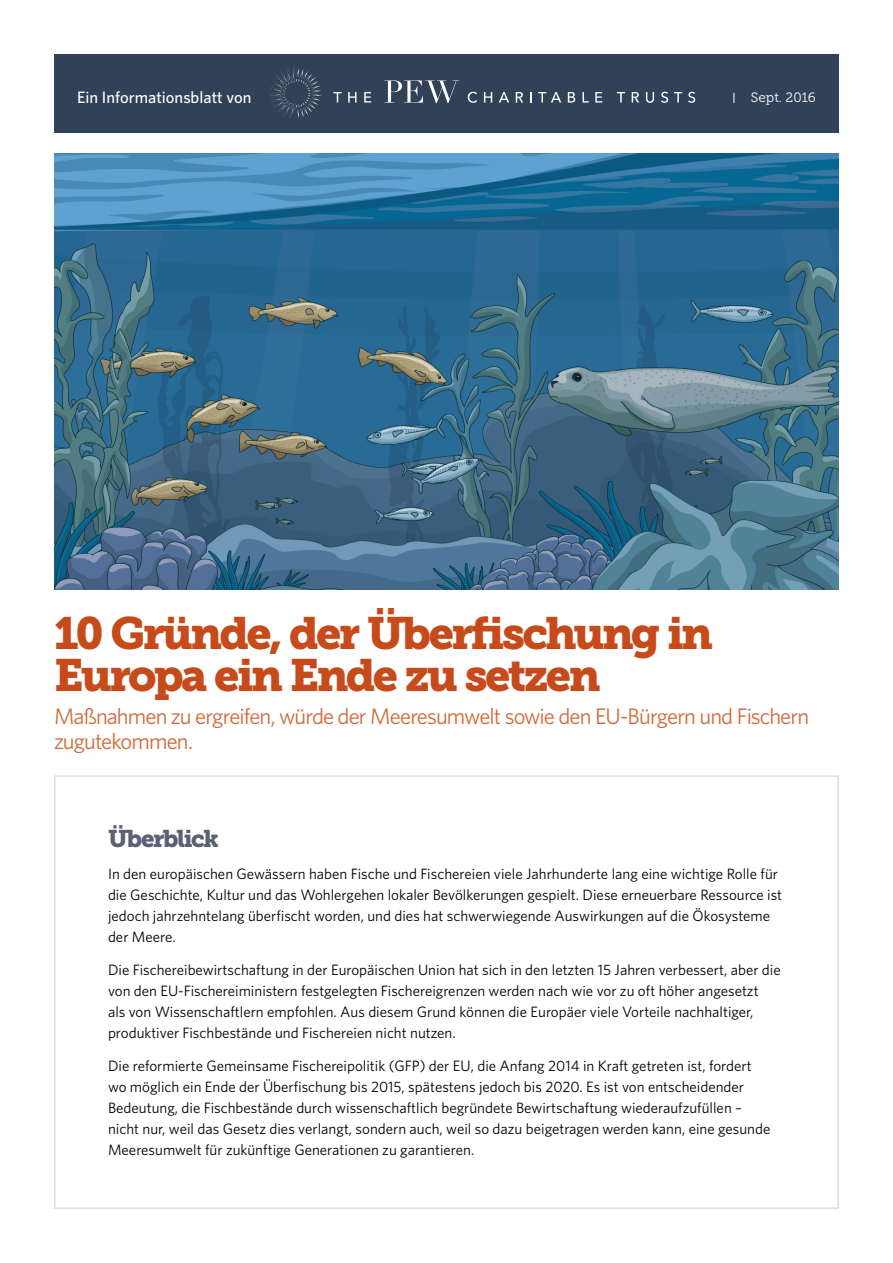
<style>
.page{position:relative;width:893px;height:1263px;background:#fff}
.page>*{position:absolute;margin:0;border:0;box-sizing:border-box;transform-origin:0 0}
.t1{font:45px/42px "Museo Slab 900";letter-spacing:-.06em;color:#c74a1b}
.t2{font:24px "Museo Slab 900";letter-spacing:-.055em;color:#596174}
.t3{font:22.5px/25.5px "Whitney";letter-spacing:-.04em;color:#d16a3a}
.t4{font:500 16.5px "Whitney";color:#fff}
.t5{font:15px/21px "Whitney";color:#000}
.t6{font:13.5px "Museo Slab 300";color:#fff}
</style>
<div class="page">
<div style="left:54px;top:54px;width:785px;height:78px;background:#314258"></div>
<svg style="left:270px;top:68px;width:51px;height:50px"></svg>
<svg style="left:333px;top:92px;width:9px;height:11px"></svg>
<svg style="left:348px;top:92px;width:8px;height:11px"></svg>
<svg style="left:364px;top:92px;width:7px;height:11px"></svg>
<svg style="left:468px;top:92px;width:9px;height:11px"></svg>
<svg style="left:484px;top:92px;width:8px;height:11px"></svg>
<svg style="left:499px;top:92px;width:10px;height:11px"></svg>
<svg style="left:516px;top:92px;width:7px;height:11px"></svg>
<svg style="left:538px;top:92px;width:23px;height:11px"></svg>
<svg style="left:568px;top:92px;width:7px;height:11px"></svg>
<svg style="left:583px;top:92px;width:6px;height:11px"></svg>
<svg style="left:595px;top:92px;width:7px;height:11px"></svg>
<svg style="left:617px;top:92px;width:8px;height:11px"></svg>
<svg style="left:632px;top:92px;width:7px;height:11px"></svg>
<svg style="left:646px;top:92px;width:8px;height:11px"></svg>
<svg style="left:661px;top:92px;width:7px;height:11px"></svg>
<svg style="left:674px;top:92px;width:8px;height:11px"></svg>
<svg style="left:688px;top:92px;width:7px;height:11px"></svg>
<svg style="left:384px;top:80px;width:75px;height:23px"></svg>
<img style="left:54px;top:153px;width:785px;height:436px">
<p class="t4" style="left:77px;top:86px;width:176px">Ein Informationsblatt von</p>
<p class="t6" style="left:751px;top:90px;width:66px">Sept. 2016</p>
<h1 class="t1" style="left:54px;top:612px;width:661px">10 Gründe, der Überfischung in<br>Europa ein Ende zu setzen</h1>
<h3 class="t3" style="left:54px;top:702px;width:757px">Maßnahmen zu ergreifen, würde der Meeresumwelt sowie den EU-Bürgern und Fischern zugutekommen.</h3>
<h2 class="t2" style="left:108px;top:825px;width:112px">Überblick</h2>
<p class="t5" style="left:108px;top:863px;width:676px">In den europäischen Gewässern haben Fische und Fischereien viele Jahrhunderte lang eine wichtige Rolle für die Geschichte, Kultur und das Wohlergehen lokaler Bevölkerungen gespielt. Diese erneuerbare Ressource ist jedoch jahrzehntelang überfischt worden, und dies hat schwerwiegende Auswirkungen auf die Ökosysteme der Meere.</p>
<p class="t5" style="left:108px;top:959px;width:674px">Die Fischereibewirtschaftung in der Europäischen Union hat sich in den letzten 15 Jahren verbessert, aber die von den EU-Fischereiministern festgelegten Fischereigrenzen werden nach wie vor zu oft höher angesetzt<br>als von Wissenschaftlern empfohlen. Aus diesem Grund können die Europäer viele Vorteile nachhaltiger, produktiver Fischbestände und Fischereien nicht nutzen.</p>
<p class="t5" style="left:108px;top:1055px;width:664px">Die reformierte Gemeinsame Fischereipolitik (GFP) der EU, die Anfang 2014 in Kraft getreten ist, fordert wo möglich ein Ende der Überfischung bis 2015, spätestens jedoch bis 2020. Es ist von entscheidender Bedeutung, die Fischbestände durch wissenschaftlich begründete Bewirtschaftung wiederaufzufüllen – nicht nur, weil das Gesetz dies verlangt, sondern auch, weil so dazu beigetragen werden kann, eine gesunde Meeresumwelt für zukünftige Generationen zu garantieren.</p>
</div>
